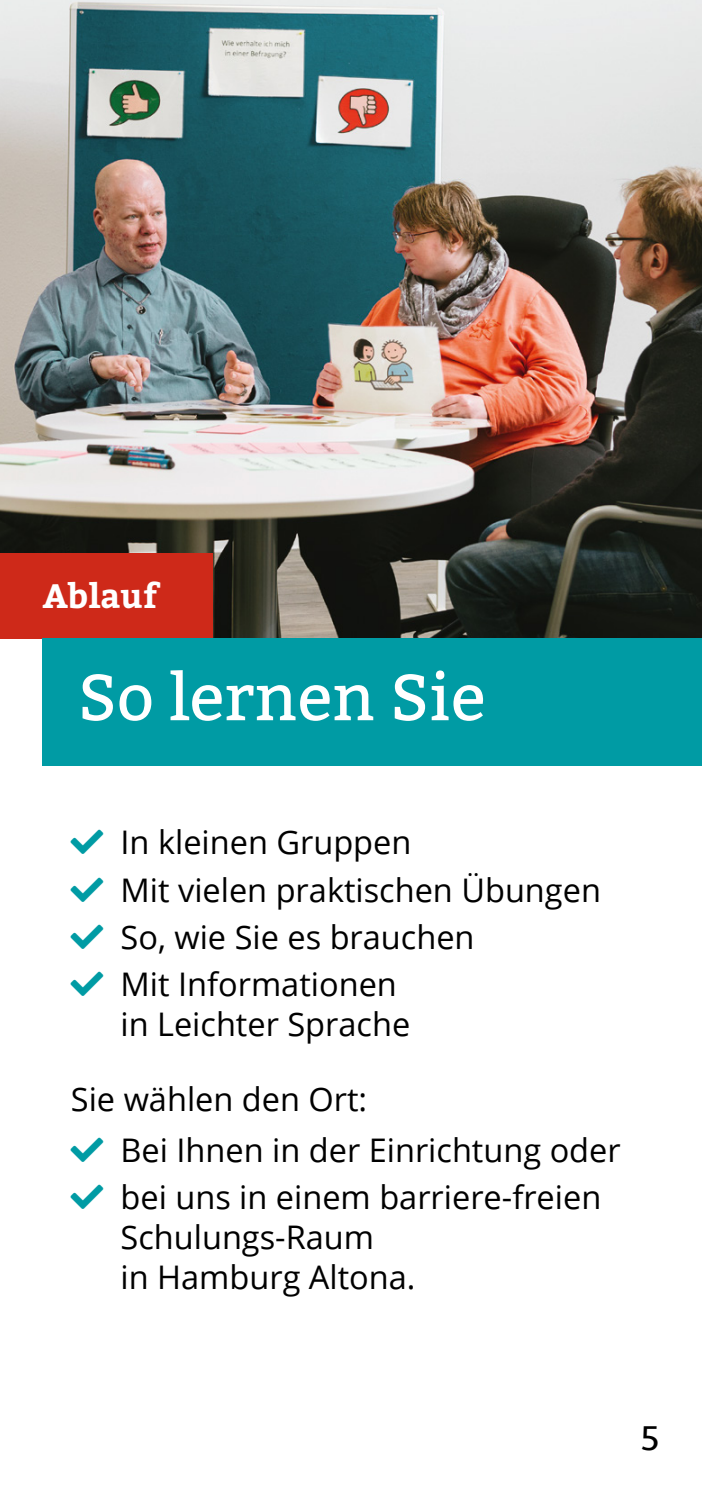
<style>
.page{position:relative;width:702px;height:1489px;background:#fff}
.page>*{position:absolute;margin:0;border:0;box-sizing:border-box;transform-origin:0 0}
.HL_2_Inhalt{font:65px "Bitter";color:#fff}
.HL_1{font:700 33.75px "Bitter";color:#fff}
.t1{font:33.75px "Bitter";color:#000}
.Liste_Haken_Abstand_1{font:32.5px/40px "Open Sans";color:#000}
.Liste_Haken_Abstand_5{font:32.5px/40px "Open Sans";color:#000}
.Fliesstext_Abstand__1_5{font:32.5px "Open Sans";color:#000}
.s1{color:#009ba4}
</style>
<div class="page">
<img style="left:0;top:0;width:702px;height:638px">
<div style="left:0;top:553px;width:213px;height:85px;background:#ce2919"></div>
<div style="left:43px;top:638px;width:659px;height:127px;background:#009ba4"></div>
<h1 class="HL_1" style="left:43px;top:575px;width:117px">Ablauf</h1>
<h1 class="HL_2_Inhalt" style="left:78px;top:659px;width:409px">So lernen Sie</h1>
<p class="Liste_Haken_Abstand_1" style="left:71px;top:821px;width:342px"><span class="s1">■</span> In kleinen Gruppen</p>
<p class="Liste_Haken_Abstand_1" style="left:71px;top:868px;width:531px"><span class="s1">■</span> Mit vielen praktischen Übungen</p>
<p class="Liste_Haken_Abstand_1" style="left:71px;top:916px;width:405px"><span class="s1">■</span> So, wie Sie es brauchen</p>
<p class="Liste_Haken_Abstand_5" style="left:120px;top:963px;width:291px;text-indent:-50px"><span class="s1">■</span> Mit Informationen in Leichter Sprache</p>
<p class="Fliesstext_Abstand__1_5" style="left:71px;top:1077px;width:298px">Sie wählen den Ort:</p>
<p class="Liste_Haken_Abstand_1" style="left:71px;top:1129px;width:551px"><span class="s1">■</span> Bei Ihnen in der Einrichtung oder</p>
<p class="Liste_Haken_Abstand_1" style="left:120px;top:1176px;width:482px;text-indent:-50px"><span class="s1">■</span> bei uns in einem barriere-freien<br>Schulungs-Raum<br>in Hamburg Altona.</p>
<p class="t1" style="left:641px;top:1417px;width:19px">5</p>
</div>
